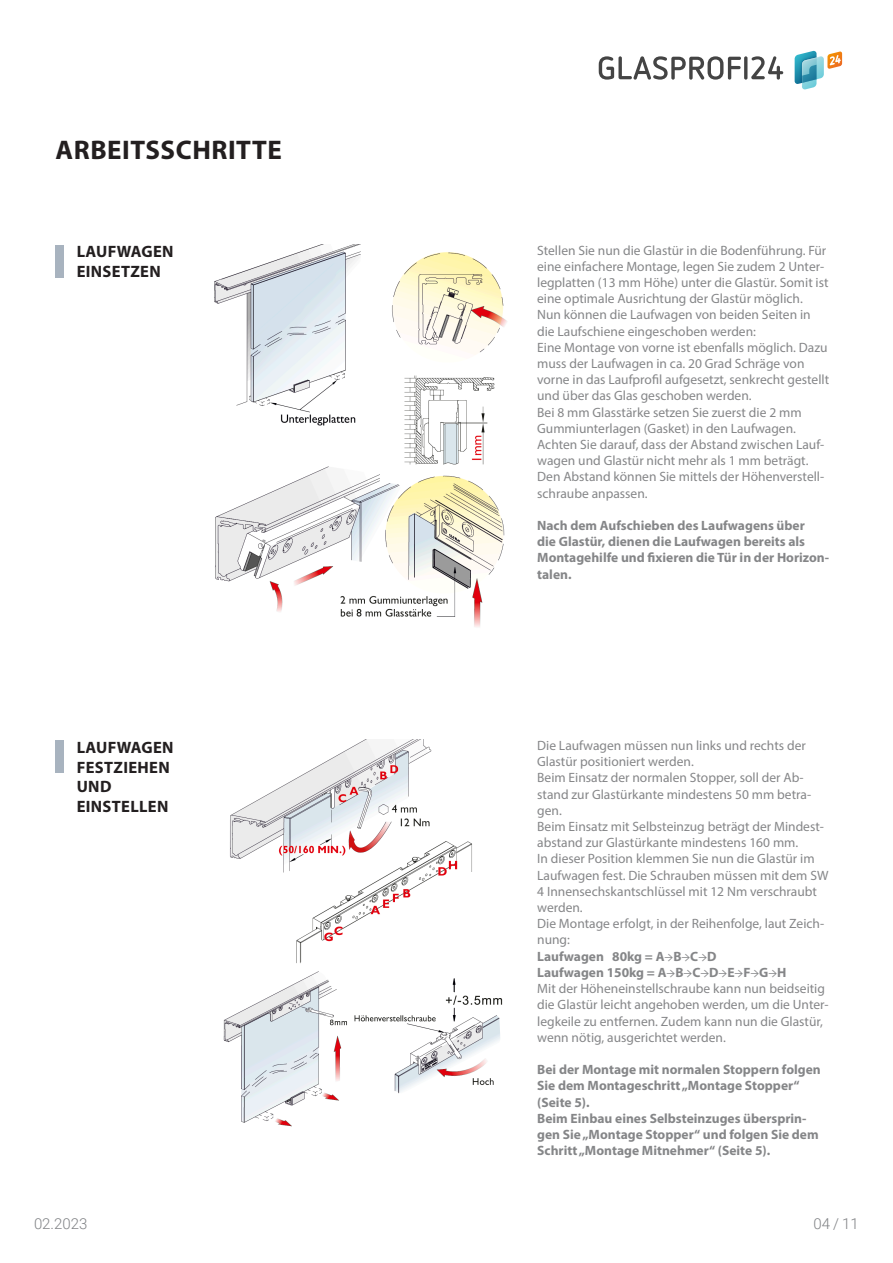
<style>
.page{position:relative;width:893px;height:1263px;background:#fff}
.page>*{position:absolute;margin:0;border:0;box-sizing:border-box;transform-origin:0 0}
.Überschrift_Myriad_Pro{font:700 27px "Myriad Pro";letter-spacing:.02em;color:#231f20}
.Kapitelüberschrift_Myriad_Prod{font:700 16.5px/19.8px "Myriad Pro";letter-spacing:.02em;color:#231f20}
.t1{font:300 15px "Roboto";color:#808285}
.Copy_Myriad_Prod{font:13.5px/16.2px "Myriad Pro";color:#858688}
.Copy_Myriad_Prod-2{font:700 13.5px/16.2px "Myriad Pro";color:#858688}
.s1{font-family:"Minion Pro";font-weight:400}
</style>
<div class="page">
<img style="left:214px;top:245px;width:293px;height:382px">
<img style="left:223px;top:740px;width:279px;height:386px">
<svg style="left:795px;top:51px;width:47px;height:38px"></svg>
<svg style="left:599px;top:56px;width:184px;height:24px"></svg>
<div style="left:55px;top:245px;width:9px;height:33px;background:#a8b3bf"></div>
<div style="left:55px;top:740px;width:9px;height:33px;background:#a8b3bf"></div>
<p class="Überschrift_Myriad_Pro" style="left:56px;top:132px;width:228px">ARBEITSSCHRITTE</p>
<p class="Kapitelüberschrift_Myriad_Prod" style="left:77px;top:241px;width:98px">LAUFWAGEN</p>
<p class="Kapitelüberschrift_Myriad_Prod" style="left:77px;top:261px;width:86px">EINSETZEN</p>
<p class="Kapitelüberschrift_Myriad_Prod" style="left:77px;top:737px;width:98px">LAUFWAGEN</p>
<p class="Kapitelüberschrift_Myriad_Prod" style="left:77px;top:756px;width:95px">FESTZIEHEN<br>UND</p>
<p class="Kapitelüberschrift_Myriad_Prod" style="left:77px;top:796px;width:93px">EINSTELLEN</p>
<p class="Copy_Myriad_Prod" style="left:537px;top:242px;width:293px">Stellen Sie nun die Glastür in die Bodenführung. Für eine einfachere Montage, legen Sie zudem 2 Unter&shy;legplatten (13 mm Höhe) unter die Glastür. Somit ist eine optimale Ausrichtung der Glastür möglich.</p>
<p class="Copy_Myriad_Prod" style="left:537px;top:307px;width:275px">Nun können die Laufwagen von beiden Seiten in die Laufschiene eingeschoben werden:</p>
<p class="Copy_Myriad_Prod" style="left:537px;top:339px;width:294px">Eine Montage von vorne ist ebenfalls möglich. Dazu muss der Laufwagen in ca. 20 Grad Schräge von vorne in das Laufprofil aufgesetzt, senkrecht gestellt und über das Glas geschoben werden.</p>
<p class="Copy_Myriad_Prod" style="left:537px;top:404px;width:266px">Bei 8 mm Glasstärke setzen Sie zuerst die 2 mm<br>Gummiunterlagen (Gasket) in den Laufwagen.</p>
<p class="Copy_Myriad_Prod" style="left:537px;top:436px;width:289px">Achten Sie darauf, dass der Abstand zwischen Lauf&shy;wagen und Glastür nicht mehr als 1 mm beträgt.<br>Den Abstand können Sie mittels der Höhenverstell&shy;schraube anpassen.</p>
<p class="Copy_Myriad_Prod-2" style="left:537px;top:517px;width:293px">Nach dem Aufschieben des Laufwagens über<br>die Glastür, dienen die Laufwagen bereits als Montagehilfe und fixieren die Tür in der Horizon&shy;talen.</p>
<p class="Copy_Myriad_Prod" style="left:537px;top:737px;width:270px">Die Laufwagen müssen nun links und rechts der<br>Glastür positioniert werden.</p>
<p class="Copy_Myriad_Prod" style="left:537px;top:770px;width:275px">Beim Einsatz der normalen Stopper, soll der Ab&shy;stand zur Glastürkante mindestens 50 mm betra&shy;gen.</p>
<p class="Copy_Myriad_Prod" style="left:537px;top:818px;width:288px">Beim Einsatz mit Selbsteinzug beträgt der Mindest&shy;abstand zur Glastürkante mindestens 160 mm.</p>
<p class="Copy_Myriad_Prod" style="left:537px;top:851px;width:293px">In dieser Position klemmen Sie nun die Glastür im Laufwagen fest. Die Schrauben müssen mit dem SW 4 Innensechskantschlüssel mit 12 Nm verschraubt werden.</p>
<p class="Copy_Myriad_Prod" style="left:537px;top:915px;width:288px">Die Montage erfolgt, in der Reihenfolge, laut Zeich&shy;nung:</p>
<p class="Copy_Myriad_Prod-2" style="left:537px;top:947px;width:181px">Laufwagen 80kg = A<span class="s1">→</span>B<span class="s1">→</span>C<span class="s1">→</span>D</p>
<p class="Copy_Myriad_Prod-2" style="left:537px;top:964px;width:251px">Laufwagen 150kg = A<span class="s1">→</span>B<span class="s1">→</span>C<span class="s1">→</span>D<span class="s1">→</span>E<span class="s1">→</span>F<span class="s1">→</span>G<span class="s1">→</span>H</p>
<p class="Copy_Myriad_Prod" style="left:537px;top:980px;width:293px">Mit der Höheneinstellschraube kann nun beidseitig die Glastür leicht angehoben werden, um die Unter&shy;legkeile zu entfernen. Zudem kann nun die Glastür, wenn nötig, ausgerichtet werden.</p>
<p class="Copy_Myriad_Prod-2" style="left:537px;top:1061px;width:285px">Bei der Montage mit normalen Stoppern folgen<br>Sie dem Montageschritt „Montage Stopper“ (Seite 5).</p>
<p class="Copy_Myriad_Prod-2" style="left:537px;top:1109px;width:283px">Beim Einbau eines Selbsteinzuges übersprin&shy;gen Sie „Montage Stopper“ und folgen Sie dem<br>Schritt „Montage Mitnehmer“ (Seite 5).</p>
<p class="t1" style="left:34px;top:1213px;width:55px">02.2023</p>
<p class="t1" style="left:814px;top:1213px;width:47px">04 / 11</p>
</div>
